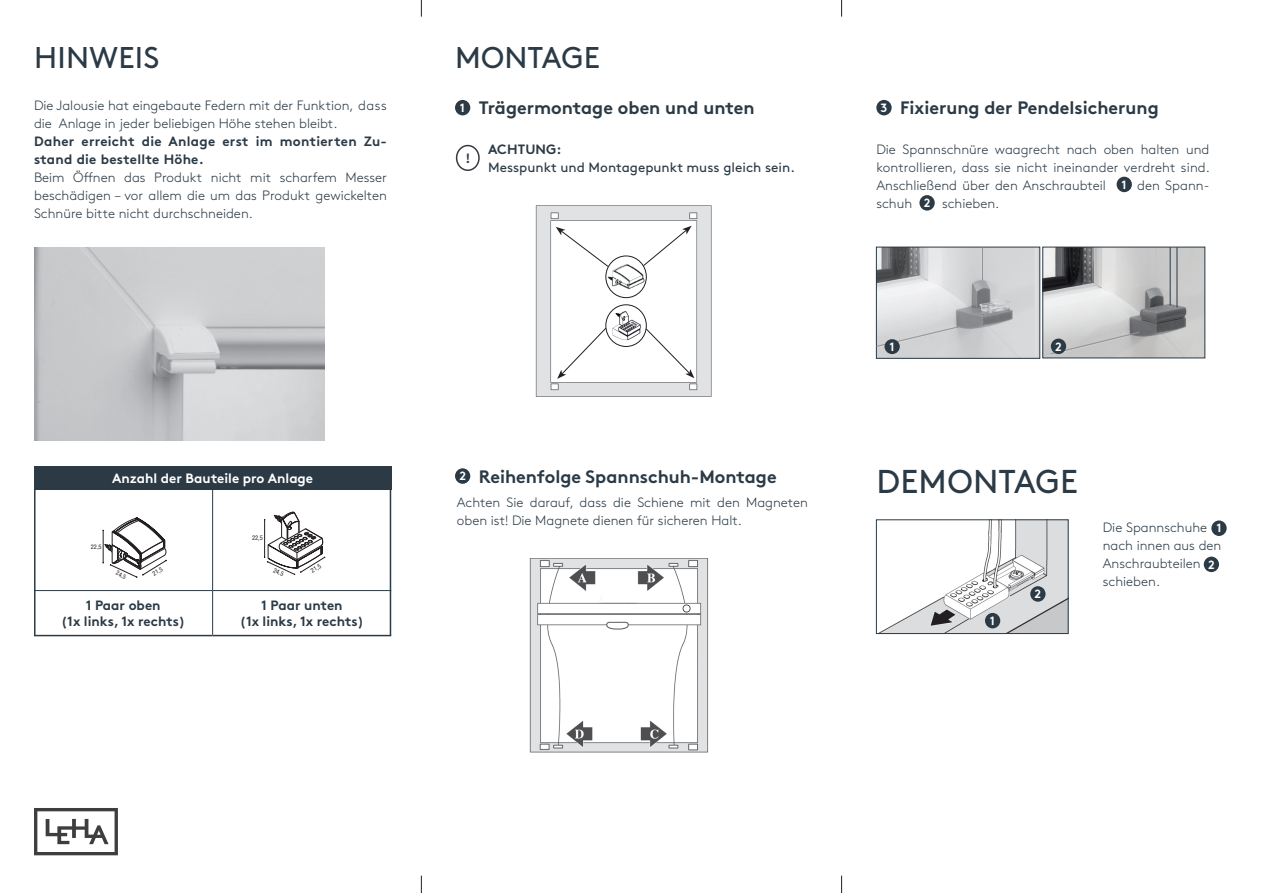
<style>
.page{position:relative;width:1263px;height:893px;background:#fff}
.page>*{position:absolute;margin:0;border:0;box-sizing:border-box;transform-origin:0 0}
.t1{font:33px "Brown Pro";letter-spacing:.01em;color:#2b3a45}
.t2{font:30px "Brown Pro";letter-spacing:.01em;color:#2b3a45}
.t3{font:700 18px "Brown Pro";color:#2b3a45}
.t4{font:300 13.5px/18px "Brown Pro";color:#2b3a45}
.t5{font:700 13.5px/16.2px "Brown Pro";letter-spacing:.005em;color:#2b3a45;text-align:center}
.t6{font:13.5px/18px "Brown Pro";color:#2b3a45}
.t7{font:700 13.5px "Brown Pro";color:#fff}
.t8{font:700 13.5px "Brown Pro";color:#39383f}
.t9{font:700 12px "Brown Pro";color:#fff}
.t10{font:condensed 6.45px "Helvetica Neue";color:#231f20}
.t11{font:condensed 6.3px "Helvetica Neue";color:#231f20}
.s1{font-size:12px;color:#fff}
.s2{font-weight:700}
.s3{font-weight:700;font-size:12px;color:#fff}
</style>
<div class="page">
<svg style="left:421px;top:0;width:1px;height:17px"></svg>
<svg style="left:841px;top:0;width:1px;height:17px"></svg>
<svg style="left:421px;top:876px;width:1px;height:17px"></svg>
<svg style="left:841px;top:876px;width:1px;height:17px"></svg>
<div style="left:1116px;top:177px;width:16px;height:15px;background:#2b3a45;border-radius:50%"></div>
<div style="left:919px;top:195px;width:16px;height:16px;background:#2b3a45;border-radius:50%"></div>
<div style="left:456px;top:145px;width:24px;height:26px;border:2px solid #39383f;border-radius:50%"></div>
<svg style="left:34px;top:808px;width:84px;height:47px"></svg>
<svg style="left:102px;top:517px;width:65px;height:61px"></svg>
<svg style="left:264px;top:511px;width:61px;height:64px"></svg>
<img style="left:535px;top:205px;width:177px;height:192px">
<img style="left:606px;top:261px;width:40px;height:32px">
<div style="left:605px;top:256px;width:42px;height:42px;border:1px solid #231f20;border-radius:50%"></div>
<img style="left:606px;top:305px;width:40px;height:41px">
<div style="left:605px;top:304px;width:42px;height:43px;border:1px solid #231f20;border-radius:50%"></div>
<svg style="left:642px;top:226px;width:50px;height:41px"></svg>
<svg style="left:556px;top:227px;width:53px;height:40px"></svg>
<svg style="left:645px;top:328px;width:49px;height:50px"></svg>
<svg style="left:557px;top:327px;width:50px;height:52px"></svg>
<img style="left:529px;top:558px;width:180px;height:194px">
<div style="left:1211px;top:520px;width:16px;height:16px;background:#2b3a45;border-radius:50%"></div>
<div style="left:1204px;top:557px;width:15px;height:15px;background:#2b3a45;border-radius:50%"></div>
<img style="left:878px;top:249px;width:160px;height:108px">
<div style="left:876px;top:247px;width:164px;height:112px;border:1px solid #2b3a45"></div>
<img style="left:1044px;top:249px;width:159px;height:107px">
<div style="left:1042px;top:247px;width:163px;height:111px;border:1px solid #2b3a45"></div>
<svg style="left:876px;top:326px;width:83px;height:21px;background:#cdced0"></svg>
<hr style="left:982px;top:247px;width:1px;height:33px;background:#939598">
<svg style="left:1050px;top:332px;width:89px;height:22px;background:#c3c2c3"></svg>
<div style="left:1051px;top:339px;width:15px;height:15px;background:#2b3a45;border-radius:50%"></div>
<div style="left:884px;top:339px;width:16px;height:15px;background:#2b3a45;border-radius:50%"></div>
<div style="left:34px;top:466px;width:357px;height:24px;background:#2b3a45"></div>
<hr style="left:34px;top:590px;width:179px;height:1px;background:#2b3a45">
<hr style="left:34px;top:635px;width:179px;height:1px;background:#2b3a45">
<hr style="left:213px;top:590px;width:178px;height:1px;background:#2b3a45">
<hr style="left:213px;top:635px;width:178px;height:1px;background:#2b3a45">
<hr style="left:212px;top:490px;width:1px;height:100px;background:#2b3a45">
<hr style="left:212px;top:591px;width:1px;height:44px;background:#2b3a45">
<hr style="left:34px;top:489px;width:2px;height:146px;background:#2b3a45">
<hr style="left:390px;top:490px;width:1px;height:145px;background:#2b3a45">
<img style="left:34px;top:247px;width:290px;height:194px">
<div style="left:455px;top:100px;width:15px;height:15px;background:#2b3a45;border-radius:50%"></div>
<div style="left:876px;top:100px;width:16px;height:15px;background:#2b3a45;border-radius:50%"></div>
<div style="left:455px;top:468px;width:15px;height:16px;background:#2b3a45;border-radius:50%"></div>
<img style="left:880px;top:521px;width:186px;height:111px">
<div style="left:876px;top:519px;width:192px;height:115px;border:1px solid #2b3a45"></div>
<div style="left:985px;top:613px;width:15px;height:15px;background:#2b3a45;border-radius:50%"></div>
<div style="left:1030px;top:586px;width:15px;height:16px;background:#2b3a45;border-radius:50%"></div>
<hr style="left:1170px;top:247px;width:1px;height:58px;background:#2b3a45">
<hr style="left:1177px;top:247px;width:1px;height:60px;background:#2b3a45">
<h2 class="t2" style="left:34px;top:34px;width:127px">HINWEIS</h2>
<p class="t4" style="left:34px;top:95px;width:354px">Die Jalousie hat eingebaute Federn mit der Funktion, dass die Anlage in jeder beliebigen Höhe stehen bleibt.</p>
<p class="t5" style="left:34px;top:131px;width:354px;line-height:18px;text-align:left">Daher erreicht die Anlage erst im montierten Zu&shy;stand die bestellte Höhe.</p>
<p class="t4" style="left:34px;top:167px;width:354px;text-align:justify">Beim Öffnen das Produkt nicht mit scharfem Messer beschädigen – vor allem die um das Produkt gewickelten Schnüre bitte nicht durchschneiden.</p>
<p class="t7" style="left:112px;top:467px;width:203px">Anzahl der Bauteile pro Anlage</p>
<p class="t11" style="left:91px;top:543px;width:12px">22,5</p>
<p class="t11" style="left:118px;top:569px;width:12px;rotate:25deg">24,5</p>
<p class="t11" style="left:151px;top:571px;width:12px;rotate:-31deg">21,5</p>
<p class="t10" style="left:252px;top:534px;width:12px">22,5</p>
<p class="t10" style="left:275px;top:566px;width:12px;rotate:25deg">24,5</p>
<p class="t10" style="left:309px;top:568px;width:12px;rotate:-31deg">21,5</p>
<p class="t5" style="left:61px;top:596px;width:126px">1 Paar oben<br>(1x links, 1x rechts)</p>
<p class="t5" style="left:240px;top:596px;width:126px">1 Paar unten<br>(1x links, 1x rechts)</p>
<h2 class="t2" style="left:455px;top:34px;width:146px">MONTAGE</h2>
<h3 class="t3" style="left:460px;top:94px;width:296px"><span class="s1">1</span> Trägermontage oben und unten</h3>
<h3 class="t3" style="left:880px;top:94px;width:280px"><span class="s1">3</span> Fixierung der Pendelsicherung</h3>
<p class="t6" style="left:461px;top:139px;width:335px;text-indent:27px"><span class="s2">ACHTUNG:<br></span><sup>B</sup> Messpunkt und Montagepunkt muss gleich sein.</p>
<p class="t8" style="left:465px;top:147px;width:7px">!</p>
<h3 class="t3" style="left:459px;top:462px;width:319px"><span class="s1">2</span> Reihenfolge Spannschuh-Montage</h3>
<p class="t4" style="left:457px;top:493px;width:353px">Achten Sie darauf, dass die Schiene mit den Magneten oben ist! Die Magnete dienen für sicheren Halt.</p>
<p class="t4" style="left:876px;top:139px;width:335px;text-align:justify">Die Spannschnüre waagrecht nach oben halten und kon trollieren, dass sie nicht ineinander verdreht sind.<br>Anschließend über den Anschraubteil <span class="s3">1</span> den Spann&shy;schuh <span class="s3">2</span> schieben.</p>
<p class="t9" style="left:889px;top:337px;width:7px">1</p>
<p class="t9" style="left:1055px;top:337px;width:8px">2</p>
<h1 class="t1" style="left:876px;top:456px;width:203px">DEMONTAGE</h1>
<p class="t9" style="left:990px;top:611px;width:7px">1</p>
<p class="t9" style="left:1035px;top:584px;width:8px">2</p>
<p class="t4" style="left:1103px;top:518px;width:120px">Die Spannschuhe nach innen aus den<br>Anschraubteilen schieben.</p>
<p class="t9" style="left:1216px;top:519px;width:7px">1</p>
<p class="t9" style="left:1208px;top:555px;width:8px">2</p>
</div>
